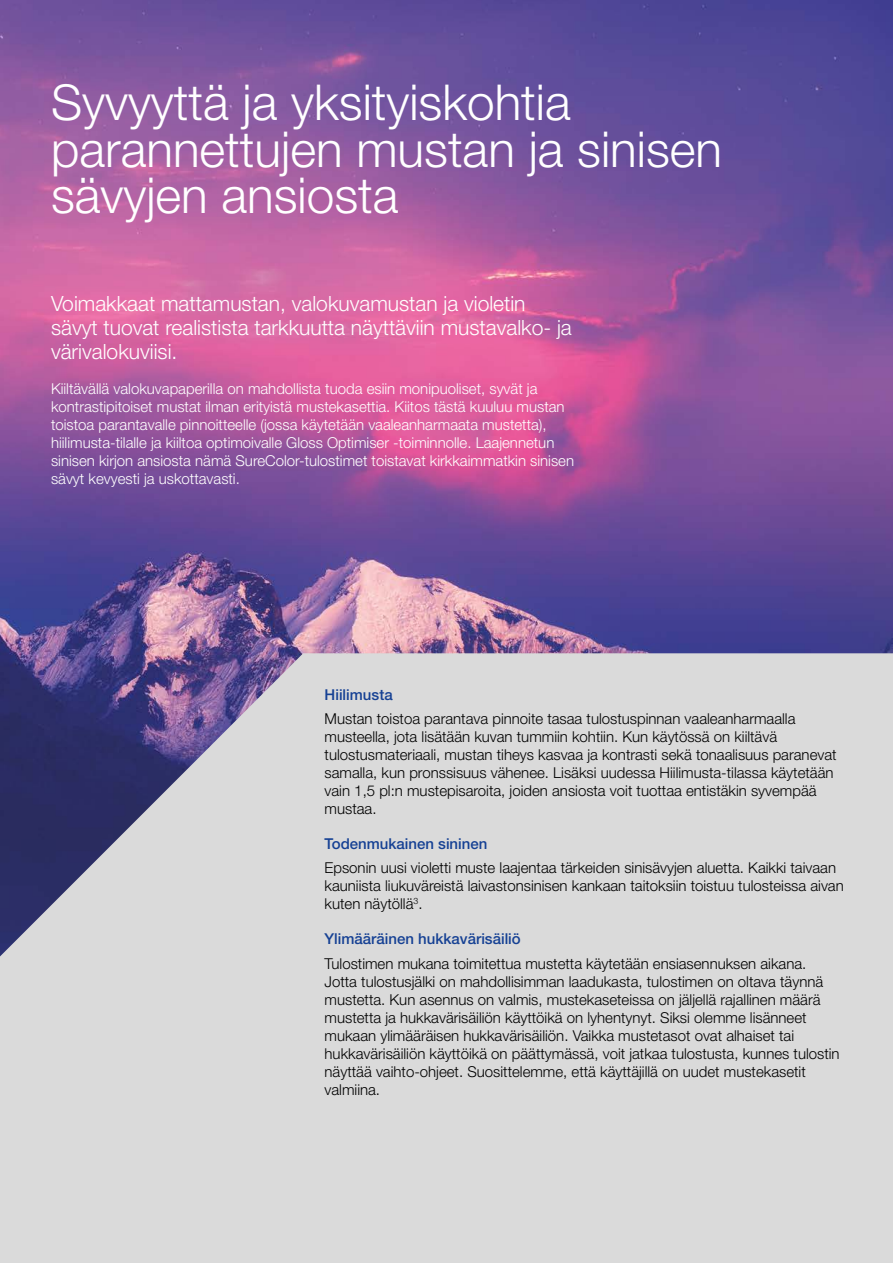
<style>
.page{position:relative;width:893px;height:1263px;background:#fff}
.page>*{position:absolute;margin:0;border:0;box-sizing:border-box;transform-origin:0 0}
.t1{font:300 49.5px/46.5px "Helvetica Neue LT Pro";color:#fff}
.t2{font:300 21px/24px "Helvetica Neue LT Pro";color:#fff}
.t3{font:300 15px/18px "Helvetica Neue LT Pro";color:#000}
.t4{font:300 15px/18px "Helvetica Neue LT Pro";color:#fff}
.t5{font:500 15px "Helvetica Neue LT Pro";color:#164194}
</style>
<div class="page">
<img style="left:0;top:0;width:893px;height:653px">
<svg style="left:0;top:653px;width:893px;height:610px;background:#ccccd1"></svg>
<h1 class="t1" style="left:51px;top:78px;width:673px">Syvyyttä ja yksityiskohtia parannettujen mustan ja sinisen sävyjen ansiosta</h1>
<h2 class="t2" style="left:51px;top:291px;width:522px">Voimakkaat mattamustan, valokuvamustan ja violetin sävyt tuovat realistista tarkkuutta näyttäviin mustavalko- ja värivalokuviisi.</h2>
<p class="t4" style="left:51px;top:379px;width:525px">Kiiltävällä valokuvapaperilla on mahdollista tuoda esiin monipuoliset, syvät ja kontrastipitoiset mustat ilman erityistä mustekasettia. Kiitos tästä kuuluu mustan toistoa parantavalle pinnoitteelle (jossa käytetään vaaleanharmaata mustetta), hiilimusta-tilalle ja kiiltoa optimoivalle Gloss Optimiser -toiminnolle. Laajennetun sinisen kirjon ansiosta nämä SureColor-tulostimet toistavat kirkkaimmatkin sinisen sävyt kevyesti ja uskottavasti.</p>
<p class="t5" style="left:325px;top:685px;width:70px">Hiilimusta</p>
<p class="t3" style="left:325px;top:709px;width:513px">Mustan toistoa parantava pinnoite tasaa tulostuspinnan vaaleanharmaalla musteella, jota lisätään kuvan tummiin kohtiin. Kun käytössä on kiiltävä tulostusmateriaali, mustan tiheys kasvaa ja kontrasti sekä tonaalisuus paranevat samalla, kun pronssisuus vähenee. Lisäksi uudessa Hiilimusta-tilassa käytetään vain 1,5 pl:n mustepisaroita, joiden ansiosta voit tuottaa entistäkin syvempää mustaa.</p>
<p class="t5" style="left:325px;top:835px;width:164px">Todenmukainen sininen</p>
<p class="t3" style="left:325px;top:859px;width:521px">Epsonin uusi violetti muste laajentaa tärkeiden sinisävyjen aluetta. Kaikki taivaan kauniista liukuväreistä laivastonsinisen kankaan taitoksiin toistuu tulosteissa aivan kuten näytöllä<sup>3</sup>.</p>
<p class="t5" style="left:325px;top:930px;width:198px">Ylimääräinen hukkavärisäiliö</p>
<p class="t3" style="left:325px;top:954px;width:517px">Tulostimen mukana toimitettua mustetta käytetään ensiasennuksen aikana.<br>Jotta tulostusjälki on mahdollisimman laadukasta, tulostimen on oltava täynnä mustetta. Kun asennus on valmis, mustekaseteissa on jäljellä rajallinen määrä mustetta ja hukkavärisäiliön käyttöikä on lyhentynyt. Siksi olemme lisänneet mukaan ylimääräisen hukkavärisäiliön. Vaikka mustetasot ovat alhaiset tai hukkavärisäiliön käyttöikä on päättymässä, voit jatkaa tulostusta, kunnes tulostin näyttää vaihto-ohjeet. Suosittelemme, että käyttäjillä on uudet mustekasetit valmiina.</p>
</div>
